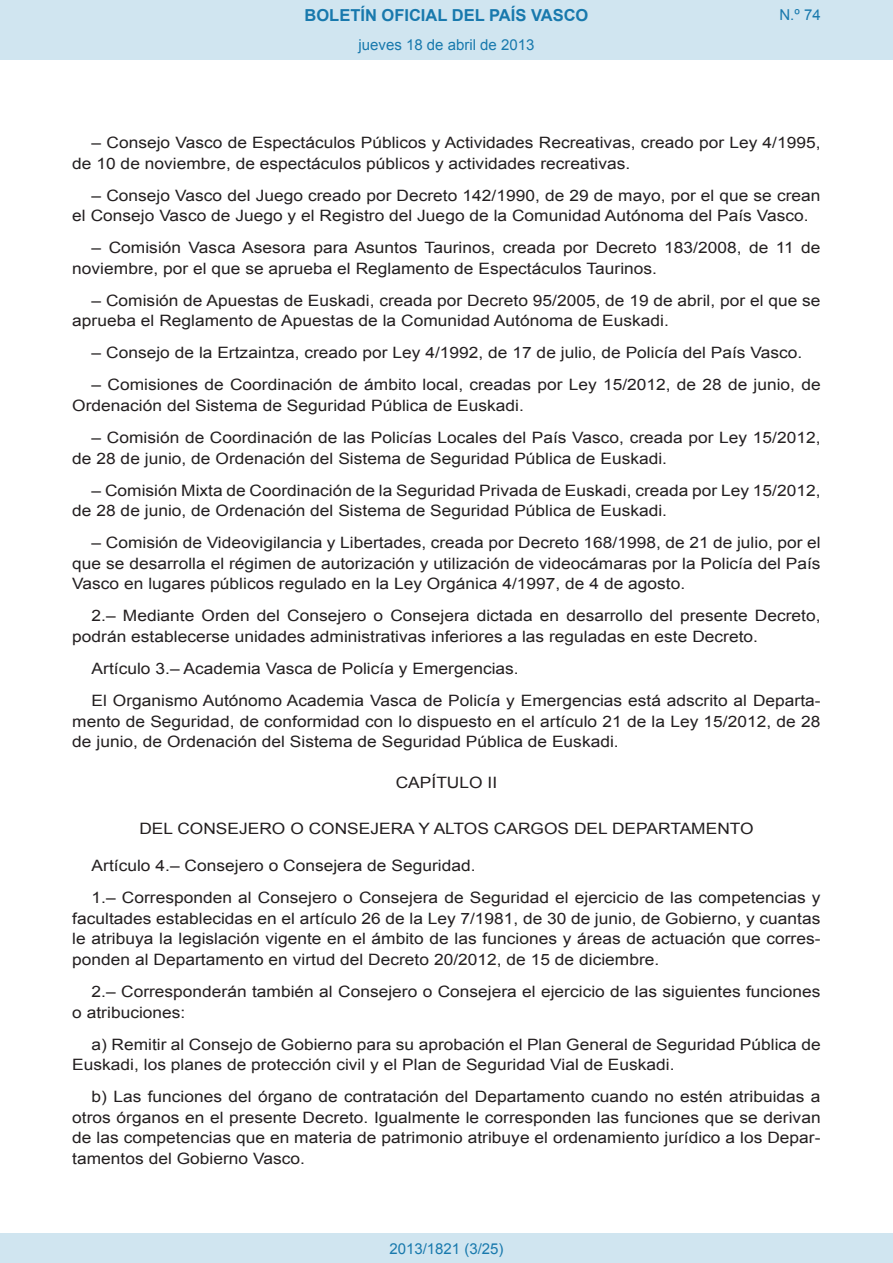
<style>
.page{position:relative;width:893px;height:1263px;background:#fff}
.page>*{position:absolute;margin:0;border:0;box-sizing:border-box;transform-origin:0 0}
.t1{font:700 16.5px "Arial";color:#1879ad}
.BOPVDetalle{font:15.6px/20.5px "Arial";color:#231f20;scale:1.11 1}
.BOPVClave{font:15.6px "Arial";color:#231f20;scale:1.11 1}
.Paginacion_Centro{font:15px "Arial";color:#1879ad}
</style>
<div class="page">
<div style="left:0;top:0;width:893px;height:60px;background:#d0e5f0"></div>
<div style="left:0;top:1233px;width:893px;height:30px;background:#d0e5f0"></div>
<p class="t1" style="left:305px;top:4px;width:285px">BOLETÍN OFICIAL DEL PAÍS VASCO</p>
<p class="Paginacion_Centro" style="left:358px;top:35px;width:177px">jueves 18 de abril de 2013</p>
<p class="Paginacion_Centro" style="left:779px;top:5px;width:43px">N.º 74</p>
<p class="BOPVDetalle" style="left:72px;top:132px;width:676px;text-indent:19px">– Consejo Vasco de Espectáculos Públicos y Actividades Recreativas, creado por Ley 4/1995, de 10 de noviembre, de espectáculos públicos y actividades recreativas.</p>
<p class="BOPVDetalle" style="left:72px;top:185px;width:676px;text-indent:19px">– Consejo Vasco del Juego creado por Decreto 142/1990, de 29 de mayo, por el que se crean el Consejo Vasco de Juego y el Registro del Juego de la Comunidad Autónoma del País Vasco.</p>
<p class="BOPVDetalle" style="left:72px;top:238px;width:676px;text-indent:19px">– Comisión Vasca Asesora para Asuntos Taurinos, creada por Decreto 183/2008, de 11 de noviembre, por el que se aprueba el Reglamento de Espectáculos Taurinos.</p>
<p class="BOPVDetalle" style="left:72px;top:290px;width:675px;text-indent:19px">– Comisión de Apuestas de Euskadi, creada por Decreto 95/2005, de 19 de abril, por el que se aprueba el Reglamento de Apuestas de la Comunidad Autónoma de Euskadi.</p>
<p class="BOPVDetalle" style="left:92px;top:343px;width:642px">– Consejo de la Ertzaintza, creado por Ley 4/1992, de 17 de julio, de Policía del País Vasco.</p>
<p class="BOPVDetalle" style="left:72px;top:375px;width:676px;text-indent:19px">– Comisiones de Coordinación de ámbito local, creadas por Ley 15/2012, de 28 de junio, de<br>Ordenación del Sistema de Seguridad Pública de Euskadi.</p>
<p class="BOPVDetalle" style="left:72px;top:427px;width:676px;text-indent:19px">– Comisión de Coordinación de las Policías Locales del País Vasco, creada por Ley 15/2012, de 28 de junio, de Ordenación del Sistema de Seguridad Pública de Euskadi.</p>
<p class="BOPVDetalle" style="left:72px;top:480px;width:676px;text-indent:19px">– Comisión Mixta de Coordinación de la Seguridad Privada de Euskadi, creada por Ley 15/2012, de 28 de junio, de Ordenación del Sistema de Seguridad Pública de Euskadi.</p>
<p class="BOPVDetalle" style="left:72px;top:533px;width:676px;text-align:justify;text-indent:19px">– Comisión de Videovigilancia y Libertades, creada por Decreto 168/1998, de 21 de julio, por el que se desarrolla el régimen de autorización y utilización de videocámaras por la Policía del País Vasco en lugares públicos regulado en la Ley Orgánica 4/1997, de 4 de agosto.</p>
<p class="BOPVDetalle" style="left:72px;top:606px;width:676px;text-indent:19px">2.– Mediante Orden del Consejero o Consejera dictada en desarrollo del presente Decreto, podrán establecerse unidades administrativas inferiores a las reguladas en este Decreto.</p>
<p class="BOPVDetalle" style="left:92px;top:658px;width:386px">Artículo 3.– Academia Vasca de Policía y Emergencias.</p>
<p class="BOPVDetalle" style="left:72px;top:690px;width:676px;text-align:justify;text-indent:19px">El Organismo Autónomo Academia Vasca de Policía y Emergencias está adscrito al Departa&shy;mento de Seguridad, de conformidad con lo dispuesto en el artículo 21 de la Ley 15/2012, de 28 de junio, de Ordenación del Sistema de Seguridad Pública de Euskadi.</p>
<p class="BOPVClave" style="left:396px;top:772px;width:93px">CAPÍTULO II</p>
<p class="BOPVClave" style="left:139px;top:818px;width:555px">DEL CONSEJERO O CONSEJERA Y ALTOS CARGOS DEL DEPARTAMENTO</p>
<p class="BOPVDetalle" style="left:92px;top:856px;width:347px">Artículo 4.– Consejero o Consejera de Seguridad.</p>
<p class="BOPVDetalle" style="left:72px;top:888px;width:676px;text-align:justify;text-indent:19px">1.– Corresponden al Consejero o Consejera de Seguridad el ejercicio de las competencias y facultades establecidas en el artículo 26 de la Ley 7/1981, de 30 de junio, de Gobierno, y cuantas le atribuya la legislación vigente en el ámbito de las funciones y áreas de actuación que corres&shy;ponden al Departamento en virtud del Decreto 20/2012, de 15 de diciembre.</p>
<p class="BOPVDetalle" style="left:72px;top:981px;width:676px;text-indent:19px">2.– Corresponderán también al Consejero o Consejera el ejercicio de las siguientes funciones o atribuciones:</p>
<p class="BOPVDetalle" style="left:72px;top:1034px;width:676px;text-indent:19px">a) Remitir al Consejo de Gobierno para su aprobación el Plan General de Seguridad Pública de<br>Euskadi, los planes de protección civil y el Plan de Seguridad Vial de Euskadi.</p>
<p class="BOPVDetalle" style="left:72px;top:1086px;width:676px;text-align:justify;text-indent:19px">b) Las funciones del órgano de contratación del Departamento cuando no estén atribuidas a otros órganos en el presente Decreto. Igualmente le corresponden las funciones que se derivan de las competencias que en materia de patrimonio atribuye el ordenamiento jurídico a los Depar&shy;tamentos del Gobierno Vasco.</p>
<p class="Paginacion_Centro" style="left:389px;top:1238px;width:116px">2013/1821 (3/25)</p>
</div>
